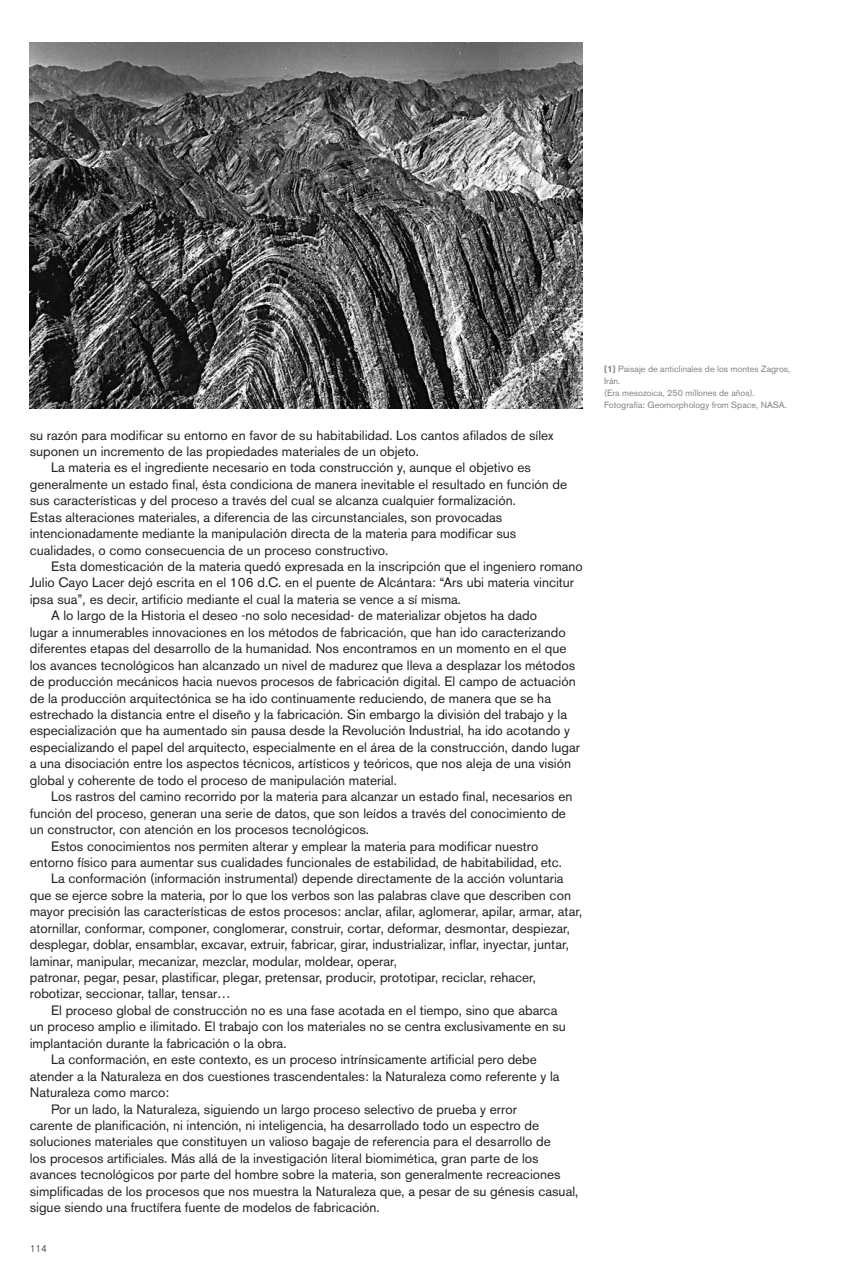
<style>
.page{position:relative;width:851px;height:1276px;background:#fff}
.page>*{position:absolute;margin:0;border:0;box-sizing:border-box;transform-origin:0 0}
.t1{font:13.5px/16.5px "Akzidenz Grotesk BE";color:#231f20}
.t2{font:300 9.75px "Akzidenz Grotesk BE";color:#231f20}
.t3{font:9px/12px "Akzidenz Grotesk BE";color:#808285}
.s1{font-style:italic}
.s2{font-weight:700}
</style>
<div class="page">
<img style="left:30px;top:43px;width:553px;height:365px">
<p class="t1" style="left:30px;top:426px;width:525px">su razón para modificar su entorno en favor de su habitabilidad. Los cantos afilados de sílex suponen un incremento de las propiedades materiales de un objeto.</p>
<p class="t1" style="left:30px;top:459px;width:538px;text-indent:21px">La materia es el ingrediente necesario en toda construcción y, aunque el objetivo es generalmente un estado final, ésta condiciona de manera inevitable el resultado en función de sus características y del proceso a través del cual se alcanza cualquier formalización.</p>
<p class="t1" style="left:30px;top:509px;width:488px">Estas alteraciones materiales, a diferencia de las circunstanciales, son provocadas intencionadamente mediante la manipulación directa de la materia para modificar sus cualidades, o como consecuencia de un proceso constructivo.</p>
<p class="t1" style="left:30px;top:558px;width:554px;text-indent:21px">Esta domesticación de la materia quedó expresada en la inscripción que el ingeniero romano<br>Julio Cayo Lacer dejó escrita en el 106 d.C. en el puente de Alcántara: “Ars ubi materia vincitur ipsa sua”<span class="s1">,</span> es decir, artificio mediante el cual la materia se vence a sí misma.</p>
<p class="t1" style="left:30px;top:607px;width:551px;text-indent:21px">A lo largo de la Historia el deseo -no solo necesidad- de materializar objetos ha dado<br>lugar a innumerables innovaciones en los métodos de fabricación, que han ido caracterizando diferentes etapas del desarrollo de la humanidad. Nos encontramos en un momento en el que los avances tecnológicos han alcanzado un nivel de madurez que lleva a desplazar los métodos de producción mecánicos hacia nuevos procesos de fabricación digital. El campo de actuación de la producción arquitectónica se ha ido continuamente reduciendo, de manera que se ha estrechado la distancia entre el diseño y la fabricación. Sin embargo la división del trabajo y la especialización que ha aumentado sin pausa desde la Revolución Industrial, ha ido acotando y especializando el papel del arquitecto, especialmente en el área de la construcción, dando lugar a una disociación entre los aspectos técnicos, artísticos y teóricos, que nos aleja de una visión global y coherente de todo el proceso de manipulación material.</p>
<p class="t1" style="left:30px;top:788px;width:544px;text-indent:21px">Los rastros del camino recorrido por la materia para alcanzar un estado final, necesarios en función del proceso, generan una serie de datos, que son leídos a través del conocimiento de un constructor, con atención en los procesos tecnológicos.</p>
<p class="t1" style="left:30px;top:837px;width:533px;text-align:center">Estos conocimientos nos permiten alterar y emplear la materia para modificar nuestro entorno físico para aumentar sus cualidades funcionales de estabilidad, de habitabilidad, etc.</p>
<p class="t1" style="left:30px;top:870px;width:554px;text-indent:21px">La conformación (información instrumental) depende directamente de la acción voluntaria que se ejerce sobre la materia, por lo que los verbos son las palabras clave que describen con mayor precisión las características de estos procesos: anclar, afilar, aglomerar, apilar, armar, atar, atornillar, conformar, componer, conglomerar, construir, cortar, deformar, desmontar, despiezar, desplegar, doblar, ensamblar, excavar, extruir, fabricar, girar, industrializar, inflar, inyectar, juntar, laminar, manipular, mecanizar, mezclar, modular, moldear, operar,</p>
<p class="t1" style="left:30px;top:969px;width:507px">patronar, pegar, pesar, plastificar, plegar, pretensar, producir, prototipar, reciclar, rehacer, robotizar, seccionar, tallar, tensar…</p>
<p class="t1" style="left:30px;top:1002px;width:537px;text-indent:21px">El proceso global de construcción no es una fase acotada en el tiempo, sino que abarca un proceso amplio e ilimitado. El trabajo con los materiales no se centra exclusivamente en su implantación durante la fabricación o la obra.</p>
<p class="t1" style="left:30px;top:1051px;width:531px;text-indent:21px">La conformación, en este contexto, es un proceso intrínsicamente artificial pero debe atender a la Naturaleza en dos cuestiones trascendentales: la Naturaleza como referente y la<br>Naturaleza como marco:</p>
<p class="t1" style="left:30px;top:1100px;width:550px;text-indent:21px">Por un lado, la Naturaleza, siguiendo un largo proceso selectivo de prueba y error<br>carente de planificación, ni intención, ni inteligencia, ha desarrollado todo un espectro de soluciones materiales que constituyen un valioso bagaje de referencia para el desarrollo de<br>los procesos artificiales. Más allá de la investigación literal biomimética, gran parte de los avances tecnológicos por parte del hombre sobre la materia, son generalmente recreaciones simplificadas de los procesos que nos muestra la Naturaleza que, a pesar de su génesis casual, sigue siendo una fructífera fuente de modelos de fabricación.</p>
<p class="t2" style="left:30px;top:1242px;width:19px">114</p>
<p class="t3" style="left:604px;top:363px;width:187px"><span class="s2">[1]</span> Paisaje de anticlinales de los montes Zagros,<br>Irán.</p>
<p class="t3" style="left:604px;top:387px;width:152px">(Era mesozoica, 250 millones de años).</p>
<p class="t3" style="left:604px;top:399px;width:184px">Fotografía: Geomorphology from Space, NASA.</p>
</div>
